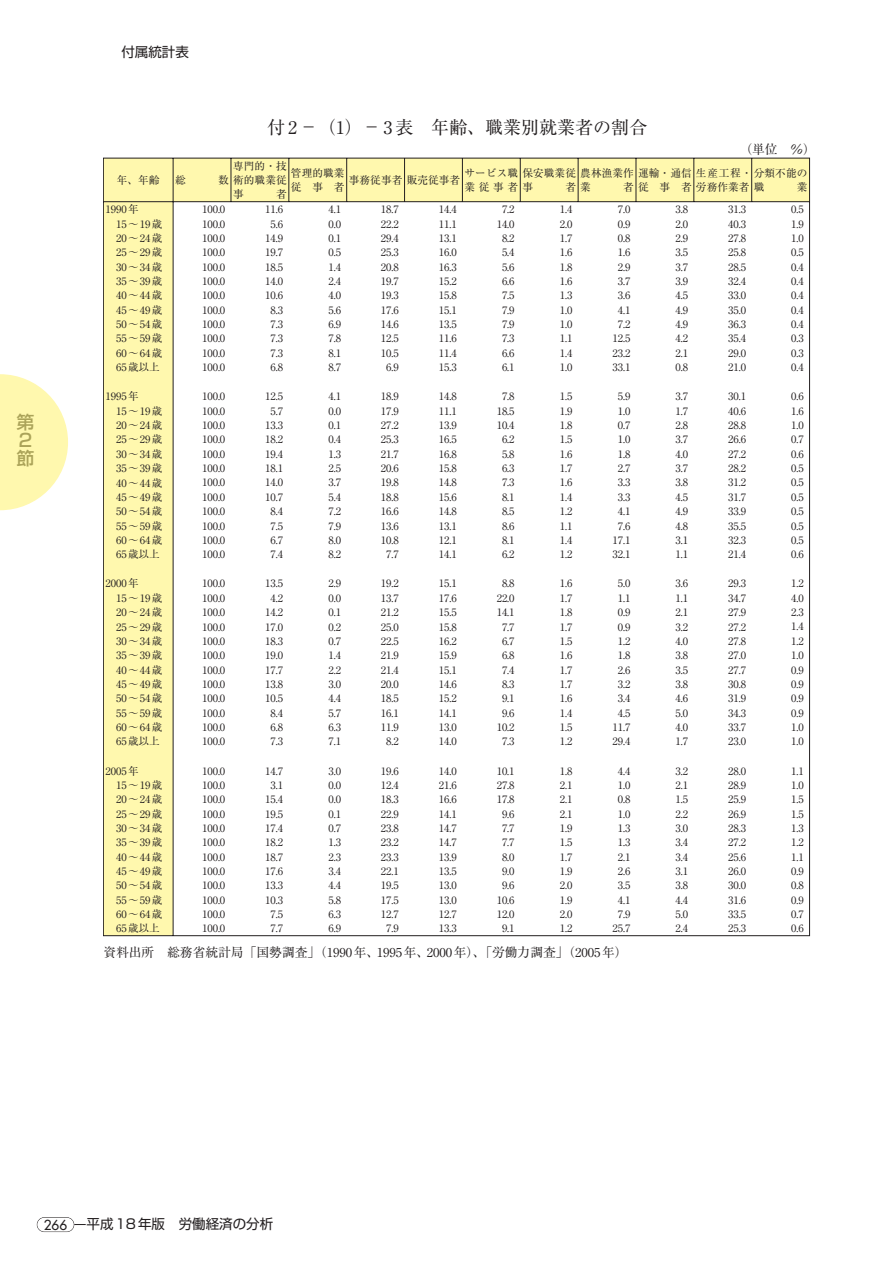
<style>
.page{position:relative;width:893px;height:1263px;background:#fff}
.page>*{position:absolute;margin:0;border:0;box-sizing:border-box;transform-origin:0 0}
.t1{font:18px "Ryumin";color:#231f20}
.t2{font:500 18px/18px "Shin Go";color:#aba359;text-align:justify}
.t3{font:13.5px "Shin Go";color:#231f20}
.t4{font:13.5px "Futura";color:#231f20}
.t5{font:12.75px "Ryumin";color:#231f20}
.t6{font:10.65px/14.4px "Ryumin";color:#231f20;text-align:justify}
</style>
<div class="page">
<svg style="left:0;top:374px;width:68px;height:136px"></svg>
<div style="left:37px;top:1217px;width:37px;height:15px;border:1px solid #231f20;border-radius:7px"></div>
<svg style="left:74px;top:1224px;width:12px;height:1px"></svg>
<svg style="left:103px;top:158px;width:707px;height:778px"></svg>
<h1 class="t2" style="left:17px;top:415px;width:19px">第2節</h1>
<p class="t3" style="left:121px;top:47px;width:69px">付属統計表</p>
<h1 class="t1" style="left:267px;top:121px;width:381px">付2－（1）－3表　年齢、職業別就業者の割合</h1>
<p class="t5" style="left:739px;top:145px;width:78px">（単位　％）</p>
<p class="t6" style="left:233px;top:160px;width:55px">専門的・技</p>
<p class="t6" style="left:233px;top:189px;width:12px">事</p>
<p class="t6" style="left:276px;top:189px;width:12px">者</p>
<p class="t6" style="left:291px;top:167px;width:55px">管理的職業従事者</p>
<p class="t6" style="left:349px;top:174px;width:113px">事務従事者販売従事者</p>
<p class="t6" style="left:464px;top:167px;width:344px">サービス職保安職業従農林漁業作運輸・通信生産工程・分類不能の業従事者事</p>
<p class="t6" style="left:117px;top:174px;width:44px">年、年齢</p>
<p class="t6" style="left:175px;top:174px;width:12px">総</p>
<p class="t6" style="left:218px;top:174px;width:70px">数術的職業従</p>
<p class="t6" style="left:116px;top:204px;width:48px;text-align:left;text-indent:-11px">1990年<br>15～19歳<br>20～24歳<br>25～29歳<br>30～34歳<br>35～39歳<br>40～44歳<br>45～49歳<br>50～54歳<br>55～59歳<br>60～64歳<br>65歳以上</p>
<p class="t6" style="left:116px;top:391px;width:48px;text-align:left;text-indent:-11px">1995年<br>15～19歳<br>20～24歳<br>25～29歳<br>30～34歳<br>35～39歳<br>40～44歳<br>45～49歳<br>50～54歳<br>55～59歳<br>60～64歳<br>65歳以上</p>
<p class="t6" style="left:116px;top:578px;width:48px;text-align:left;text-indent:-11px">2000年<br>15～19歳<br>20～24歳<br>25～29歳<br>30～34歳<br>35～39歳<br>40～44歳<br>45～49歳<br>50～54歳<br>55～59歳<br>60～64歳<br>65歳以上</p>
<p class="t6" style="left:116px;top:765px;width:48px;text-align:left;text-indent:-11px">2005年<br>15～19歳<br>20～24歳<br>25～29歳<br>30～34歳<br>35～39歳<br>40～44歳<br>45～49歳<br>50～54歳<br>55～59歳<br>60～64歳<br>65歳以上</p>
<p class="t6" style="left:565px;top:181px;width:27px">者業</p>
<p class="t6" style="left:623px;top:181px;width:143px">者従 事 者労務作業者職</p>
<p class="t6" style="left:796px;top:181px;width:12px">業</p>
<p class="t6" style="left:791px;top:204px;width:14px">0.5<br>1.9<br>1.0<br>0.5<br>0.4<br>0.4<br>0.4<br>0.4<br>0.4<br>0.3<br>0.3<br>0.4</p>
<p class="t6" style="left:791px;top:391px;width:14px">0.6<br>1.6<br>1.0<br>0.7<br>0.6<br>0.5<br>0.5<br>0.5<br>0.5<br>0.5<br>0.5<br>0.6</p>
<p class="t6" style="left:791px;top:578px;width:14px">1.2<br>4.0<br>2.3<br>1.4<br>1.2<br>1.0<br>0.9<br>0.9<br>0.9<br>0.9<br>1.0<br>1.0</p>
<p class="t6" style="left:791px;top:765px;width:14px">1.1<br>1.0<br>1.5<br>1.5<br>1.3<br>1.2<br>1.1<br>0.9<br>0.8<br>0.9<br>0.7<br>0.6</p>
<p class="t6" style="left:728px;top:204px;width:19px">31.3<br>40.3<br>27.8<br>25.8<br>28.5<br>32.4<br>33.0<br>35.0<br>36.3<br>35.4<br>29.0<br>21.0</p>
<p class="t6" style="left:728px;top:391px;width:19px">30.1<br>40.6<br>28.8<br>26.6<br>27.2<br>28.2<br>31.2<br>31.7<br>33.9<br>35.5<br>32.3<br>21.4</p>
<p class="t6" style="left:728px;top:578px;width:19px">29.3<br>34.7<br>27.9<br>27.2<br>27.8<br>27.0<br>27.7<br>30.8<br>31.9<br>34.3<br>33.7<br>23.0</p>
<p class="t6" style="left:728px;top:765px;width:19px">28.0<br>28.9<br>25.9<br>26.9<br>28.3<br>27.2<br>25.6<br>26.0<br>30.0<br>31.6<br>33.5<br>25.3</p>
<p class="t6" style="left:675px;top:204px;width:14px">3.8<br>2.0<br>2.9<br>3.5<br>3.7<br>3.9<br>4.5<br>4.9<br>4.9<br>4.2<br>2.1<br>0.8</p>
<p class="t6" style="left:675px;top:391px;width:14px">3.7<br>1.7<br>2.8<br>3.7<br>4.0<br>3.7<br>3.8<br>4.5<br>4.9<br>4.8<br>3.1<br>1.1</p>
<p class="t6" style="left:675px;top:578px;width:14px">3.6<br>1.1<br>2.1<br>3.2<br>4.0<br>3.8<br>3.5<br>3.8<br>4.6<br>5.0<br>4.0<br>1.7</p>
<p class="t6" style="left:675px;top:765px;width:14px">3.2<br>2.1<br>1.5<br>2.2<br>3.0<br>3.4<br>3.4<br>3.1<br>3.8<br>4.4<br>5.0<br>2.4</p>
<p class="t6" style="left:612px;top:204px;width:19px;text-align:center">7.0<br>0.9<br>0.8<br>1.6<br>2.9<br>3.7<br>3.6<br>4.1<br>7.2<br>12.5<br>23.2<br>33.1</p>
<p class="t6" style="left:612px;top:391px;width:19px;text-align:center">5.9<br>1.0<br>0.7<br>1.0<br>1.8<br>2.7<br>3.3<br>3.3<br>4.1<br>7.6<br>17.1<br>32.1</p>
<p class="t6" style="left:612px;top:578px;width:19px;text-align:center">5.0<br>1.1<br>0.9<br>0.9<br>1.2<br>1.8<br>2.6<br>3.2<br>3.4<br>4.5<br>11.7<br>29.4</p>
<p class="t6" style="left:612px;top:765px;width:19px;text-align:center">4.4<br>1.0<br>0.8<br>1.0<br>1.3<br>1.3<br>2.1<br>2.6<br>3.5<br>4.1<br>7.9<br>25.7</p>
<p class="t6" style="left:560px;top:204px;width:14px">1.4<br>2.0<br>1.7<br>1.6<br>1.8<br>1.6<br>1.3<br>1.0<br>1.0<br>1.1<br>1.4<br>1.0</p>
<p class="t6" style="left:560px;top:391px;width:14px">1.5<br>1.9<br>1.8<br>1.5<br>1.6<br>1.7<br>1.6<br>1.4<br>1.2<br>1.1<br>1.4<br>1.2</p>
<p class="t6" style="left:560px;top:578px;width:14px">1.6<br>1.7<br>1.8<br>1.7<br>1.5<br>1.6<br>1.7<br>1.7<br>1.6<br>1.4<br>1.5<br>1.2</p>
<p class="t6" style="left:560px;top:765px;width:14px">1.8<br>2.1<br>2.1<br>2.1<br>1.9<br>1.5<br>1.7<br>1.9<br>2.0<br>1.9<br>2.0<br>1.2</p>
<p class="t6" style="left:496px;top:204px;width:19px;text-align:center">7.2<br>14.0<br>8.2<br>5.4<br>5.6<br>6.6<br>7.5<br>7.9<br>7.9<br>7.3<br>6.6<br>6.1</p>
<p class="t6" style="left:496px;top:391px;width:19px;text-align:center">7.8<br>18.5<br>10.4<br>6.2<br>5.8<br>6.3<br>7.3<br>8.1<br>8.5<br>8.6<br>8.1<br>6.2</p>
<p class="t6" style="left:496px;top:578px;width:19px;text-align:center">8.8<br>22.0<br>14.1<br>7.7<br>6.7<br>6.8<br>7.4<br>8.3<br>9.1<br>9.6<br>10.2<br>7.3</p>
<p class="t6" style="left:496px;top:765px;width:19px;text-align:center">10.1<br>27.8<br>17.8<br>9.6<br>7.7<br>7.7<br>8.0<br>9.0<br>9.6<br>10.6<br>12.0<br>9.1</p>
<p class="t6" style="left:439px;top:204px;width:19px">14.4<br>11.1<br>13.1<br>16.0<br>16.3<br>15.2<br>15.8<br>15.1<br>13.5<br>11.6<br>11.4<br>15.3</p>
<p class="t6" style="left:439px;top:391px;width:19px">14.8<br>11.1<br>13.9<br>16.5<br>16.8<br>15.8<br>14.8<br>15.6<br>14.8<br>13.1<br>12.1<br>14.1</p>
<p class="t6" style="left:439px;top:578px;width:19px">15.1<br>17.6<br>15.5<br>15.8<br>16.2<br>15.9<br>15.1<br>14.6<br>15.2<br>14.1<br>13.0<br>14.0</p>
<p class="t6" style="left:439px;top:765px;width:19px">14.0<br>21.6<br>16.6<br>14.1<br>14.7<br>14.7<br>13.9<br>13.5<br>13.0<br>13.0<br>12.7<br>13.3</p>
<p class="t6" style="left:381px;top:204px;width:19px;text-align:center">18.7<br>22.2<br>29.4<br>25.3<br>20.8<br>19.7<br>19.3<br>17.6<br>14.6<br>12.5<br>10.5<br>6.9</p>
<p class="t6" style="left:381px;top:391px;width:19px;text-align:center">18.9<br>17.9<br>27.2<br>25.3<br>21.7<br>20.6<br>19.8<br>18.8<br>16.6<br>13.6<br>10.8<br>7.7</p>
<p class="t6" style="left:381px;top:578px;width:19px;text-align:center">19.2<br>13.7<br>21.2<br>25.0<br>22.5<br>21.9<br>21.4<br>20.0<br>18.5<br>16.1<br>11.9<br>8.2</p>
<p class="t6" style="left:381px;top:765px;width:19px;text-align:center">19.6<br>12.4<br>18.3<br>22.9<br>23.8<br>23.2<br>23.3<br>22.1<br>19.5<br>17.5<br>12.7<br>7.9</p>
<p class="t6" style="left:328px;top:204px;width:14px">4.1<br>0.0<br>0.1<br>0.5<br>1.4<br>2.4<br>4.0<br>5.6<br>6.9<br>7.8<br>8.1<br>8.7</p>
<p class="t6" style="left:328px;top:391px;width:14px">4.1<br>0.0<br>0.1<br>0.4<br>1.3<br>2.5<br>3.7<br>5.4<br>7.2<br>7.9<br>8.0<br>8.2</p>
<p class="t6" style="left:328px;top:578px;width:14px">2.9<br>0.0<br>0.1<br>0.2<br>0.7<br>1.4<br>2.2<br>3.0<br>4.4<br>5.7<br>6.3<br>7.1</p>
<p class="t6" style="left:328px;top:765px;width:14px">3.0<br>0.0<br>0.0<br>0.1<br>0.7<br>1.3<br>2.3<br>3.4<br>4.4<br>5.8<br>6.3<br>6.9</p>
<p class="t6" style="left:265px;top:204px;width:19px;text-align:center">11.6<br>5.6<br>14.9<br>19.7<br>18.5<br>14.0<br>10.6<br>8.3<br>7.3<br>7.3<br>7.3<br>6.8</p>
<p class="t6" style="left:265px;top:391px;width:19px;text-align:center">12.5<br>5.7<br>13.3<br>18.2<br>19.4<br>18.1<br>14.0<br>10.7<br>8.4<br>7.5<br>6.7<br>7.4</p>
<p class="t6" style="left:265px;top:578px;width:19px;text-align:center">13.5<br>4.2<br>14.2<br>17.0<br>18.3<br>19.0<br>17.7<br>13.8<br>10.5<br>8.4<br>6.8<br>7.3</p>
<p class="t6" style="left:265px;top:765px;width:19px;text-align:center">14.7<br>3.1<br>15.4<br>19.5<br>17.4<br>18.2<br>18.7<br>17.6<br>13.3<br>10.3<br>7.5<br>7.7</p>
<p class="t6" style="left:202px;top:204px;width:25px">100.0<br>100.0<br>100.0<br>100.0<br>100.0<br>100.0<br>100.0<br>100.0<br>100.0<br>100.0<br>100.0<br>100.0</p>
<p class="t6" style="left:202px;top:391px;width:25px">100.0<br>100.0<br>100.0<br>100.0<br>100.0<br>100.0<br>100.0<br>100.0<br>100.0<br>100.0<br>100.0<br>100.0</p>
<p class="t6" style="left:202px;top:578px;width:25px">100.0<br>100.0<br>100.0<br>100.0<br>100.0<br>100.0<br>100.0<br>100.0<br>100.0<br>100.0<br>100.0<br>100.0</p>
<p class="t6" style="left:202px;top:765px;width:25px">100.0<br>100.0<br>100.0<br>100.0<br>100.0<br>100.0<br>100.0<br>100.0<br>100.0<br>100.0<br>100.0<br>100.0</p>
<p class="t5" style="left:103px;top:947px;width:526px">資料出所　総務省統計局「国勢調査」（1990年、1995年、2000年）、「労働力調査」（2005年）</p>
<p class="t4" style="left:44px;top:1218px;width:25px">266</p>
<p class="t3" style="left:87px;top:1219px;width:188px">平成 18年版　労働経済の分析</p>
</div>
